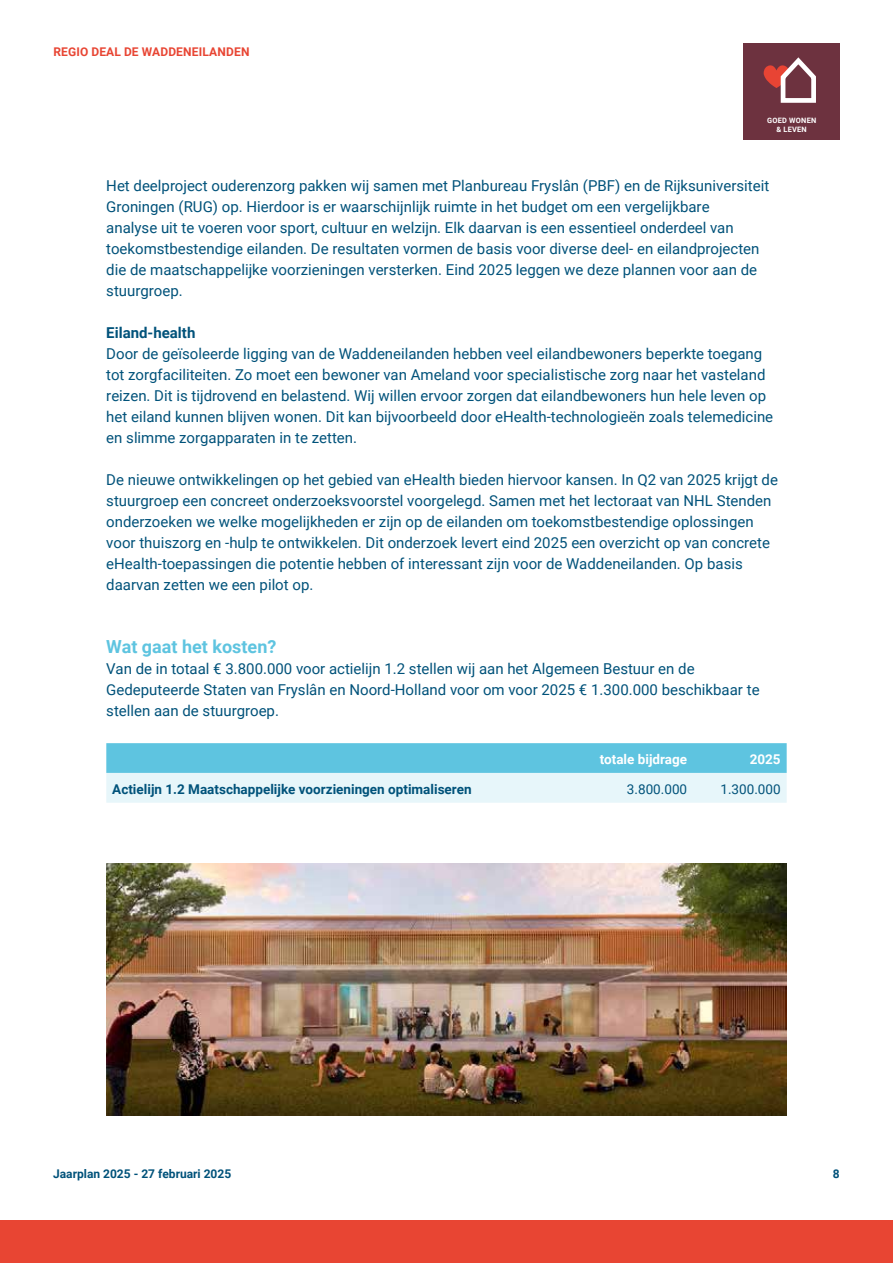
<style>
.page{position:relative;width:893px;height:1263px;background:#fff}
.page>*{position:absolute;margin:0;border:0;box-sizing:border-box;transform-origin:0 0}
.t1{font:700 18px "Roboto";color:#5ec4e0}
.t2{font:15px/21px "Roboto";color:#00527a}
.t3{font:700 15px "Roboto";color:#00527a}
.t4{font:700 13.5px "Roboto";color:#00527a}
.t5{font:700 13.5px "Roboto";color:#fff}
.t6{font:13.5px "Roboto";color:#00527a}
.t7{font:700 12px "Roboto";color:#00527a}
.t8{font:700 12px "Roboto";letter-spacing:.015em;color:#e84533}
.t9{font:700 7.35px/8.7px "Roboto";letter-spacing:.035em;color:#fff;text-align:center}
</style>
<div class="page">
<div style="left:0;top:1220px;width:893px;height:43px;background:#e84533"></div>
<svg style="left:106px;top:743px;width:681px;height:60px;background:#a3dded"></svg>
<div style="left:744px;top:44px;width:96px;height:96px;background:#6d323f"></div>
<svg style="left:764px;top:57px;width:52px;height:46px"></svg>
<img style="left:106px;top:863px;width:681px;height:252px">
<p class="t8" style="left:53px;top:43px;width:198px">REGIO DEAL DE WADDENEILANDEN</p>
<p class="t9" style="left:767px;top:116px;width:51px">GOED WONEN &amp; LEVEN</p>
<p class="t2" style="left:106px;top:175px;width:664px">Het deelproject ouderenzorg pakken wij samen met Planbureau Fryslân (PBF) en de Rijksuniversiteit Groningen (RUG) op. Hierdoor is er waarschijnlijk ruimte in het budget om een vergelijkbare<br>analyse uit te voeren voor sport, cultuur en welzijn. Elk daarvan is een essentieel onderdeel van toekomstbestendige eilanden. De resultaten vormen de basis voor diverse deel- en eilandprojecten die de maatschappelijke voorzieningen versterken. Eind 2025 leggen we deze plannen voor aan de stuurgroep.</p>
<p class="t3" style="left:106px;top:322px;width:91px">Eiland-health</p>
<p class="t2" style="left:106px;top:343px;width:668px">Door de geïsoleerde ligging van de Waddeneilanden hebben veel eilandbewoners beperkte toegang tot zorgfaciliteiten. Zo moet een bewoner van Ameland voor specialistische zorg naar het vasteland reizen. Dit is tijdrovend en belastend. Wij willen ervoor zorgen dat eilandbewoners hun hele leven op het eiland kunnen blijven wonen. Dit kan bijvoorbeeld door eHealth-technologieën zoals telemedicine en slimme zorgapparaten in te zetten.</p>
<p class="t2" style="left:106px;top:469px;width:673px">De nieuwe ontwikkelingen op het gebied van eHealth bieden hiervoor kansen. In Q2 van 2025 krijgt de stuurgroep een concreet onderzoeksvoorstel voorgelegd. Samen met het lectoraat van NHL Stenden onderzoeken we welke mogelijkheden er zijn op de eilanden om toekomstbestendige oplossingen voor thuiszorg en -hulp te ontwikkelen. Dit onderzoek levert eind 2025 een overzicht op van concrete eHealth-toepassingen die potentie hebben of interessant zijn voor de Waddeneilanden. Op basis daarvan zetten we een pilot op.</p>
<p class="t1" style="left:106px;top:634px;width:172px">Wat gaat het kosten?</p>
<p class="t2" style="left:106px;top:658px;width:655px">Van de in totaal € 3.800.000 voor actielijn 1.2 stellen wij aan het Algemeen Bestuur en de<br>Gedeputeerde Staten van Fryslân en Noord-Holland voor om voor 2025 € 1.300.000 beschikbaar te stellen aan de stuurgroep.</p>
<p class="t5" style="left:600px;top:750px;width:89px">totale bijdrage</p>
<p class="t5" style="left:750px;top:750px;width:32px">2025</p>
<p class="t4" style="left:112px;top:780px;width:361px">Actielijn 1.2 Maatschappelijke voorzieningen optimaliseren</p>
<p class="t6" style="left:627px;top:780px;width:62px">3.800.000</p>
<p class="t6" style="left:720px;top:780px;width:62px">1.300.000</p>
<p class="t7" style="left:53px;top:1165px;width:180px">Jaarplan 2025 - 27 februari 2025</p>
<p class="t7" style="left:833px;top:1165px;width:8px">8</p>
</div>
